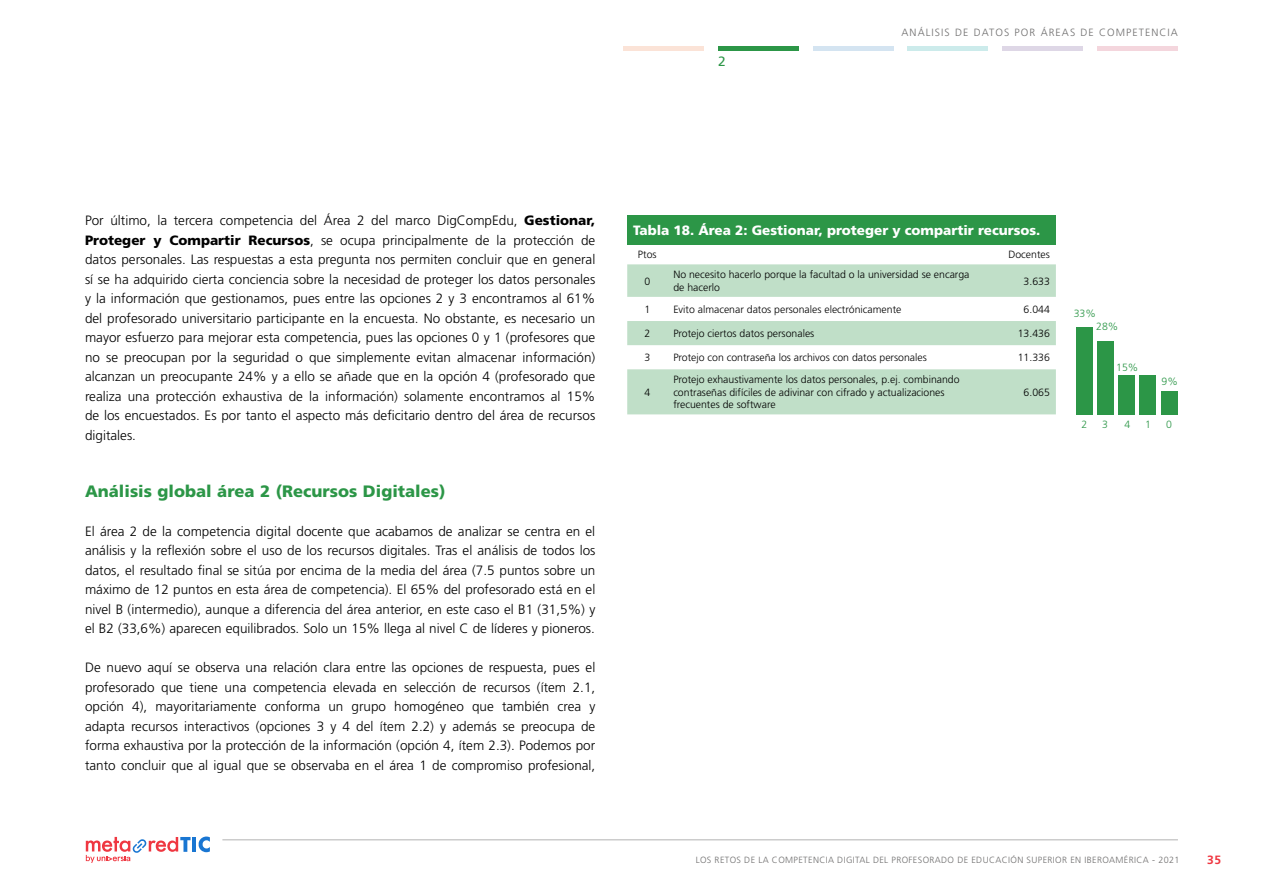
<style>
.page{position:relative;width:1263px;height:893px;background:#fff}
.page>*{position:absolute;margin:0;border:0;box-sizing:border-box;transform-origin:0 0}
.t1{font:900 16.5px "Frutiger";color:#2c9647}
.t2{font:300 13.5px/19.5px "Frutiger";color:#000;text-align:justify}
.t3{font:900 13.5px "Frutiger";color:#fff}
.t4{font:13.5px "Frutiger";color:#2c9647}
.t5{font:700 12px "Frutiger";color:#ef3741}
.t6{font:300 10.5px/12.6px "Frutiger";color:#000}
.t7{font:300 10.5px "Frutiger";letter-spacing:.1em;color:#706f6f}
.t8{font:300 10.5px "Frutiger";color:#2c9647}
.t9{font:300 9px "Frutiger";letter-spacing:.04em;color:#706f6f}
.s1{font-weight:900}
</style>
<div class="page">
<hr style="left:222px;top:839px;width:956px;height:1px;background:#b3b2b2">
<svg style="left:86px;top:837px;width:105px;height:26px"></svg>
<hr style="left:192px;top:837px;width:4px;height:15px;background:#1976d2">
<svg style="left:198px;top:836px;width:12px;height:16px"></svg>
<hr style="left:718px;top:47px;width:80px;height:4px;background:#2c9647">
<svg style="left:813px;top:46px;width:365px;height:5px;background:#e0e2ea"></svg>
<svg style="left:623px;top:46px;width:81px;height:5px"></svg>
<div style="left:627px;top:215px;width:429px;height:29px;background:#2c9647"></div>
<svg style="left:627px;top:264px;width:429px;height:150px;fill:#c0dfc8"></svg>
<div style="left:1077px;top:327px;width:16px;height:88px;background:#2c9647"></div>
<div style="left:1097px;top:341px;width:17px;height:74px;background:#2c9647"></div>
<div style="left:1118px;top:375px;width:16px;height:39px;background:#2c9647"></div>
<div style="left:1139px;top:375px;width:16px;height:40px;background:#2c9647"></div>
<div style="left:1161px;top:391px;width:16px;height:24px;background:#2c9647"></div>
<p class="t4" style="left:718px;top:53px;width:9px">2</p>
<p class="t7" style="left:901px;top:26px;width:278px">ANÁLISIS DE DATOS POR ÁREAS DE COMPETENCIA</p>
<p class="t2" style="left:85px;top:211px;width:512px">Por último, la tercera competencia del Área 2 del marco DigCompEdu, <span class="s1">Gestionar, Proteger y Compartir Recursos</span>, se ocupa principalmente de la protección de datos personales. Las respuestas a esta pregunta nos permiten concluir que en general sí se ha adquirido cierta conciencia sobre la necesidad de proteger los datos personales y la información que gestionamos, pues entre las opciones 2 y 3 encontramos al 61% del profesorado universitario participante en la encuesta. No obstante, es necesario un mayor esfuerzo para mejorar esta competencia, pues las opciones 0 y 1 (profesores que no se preocupan por la seguridad o que simplemente evitan almacenar información) alcanzan un preocupante 24% y a ello se añade que en la opción 4 (profesorado que realiza una protección exhaustiva de la información) solamente encontramos al 15% de los encuestados. Es por tanto el aspecto más deficitario dentro del área de recursos digitales.</p>
<p class="t1" style="left:85px;top:481px;width:362px">Análisis global área 2 (Recursos Digitales)</p>
<p class="t2" style="left:85px;top:522px;width:512px">El área 2 de la competencia digital docente que acabamos de analizar se centra en el análisis y la reflexión sobre el uso de los recursos digitales. Tras el análisis de todos los datos, el resultado final se sitúa por encima de la media del área (7.5 puntos sobre un máximo de 12 puntos en esta área de competencia). El 65% del profesorado está en el nivel B (intermedio), aunque a diferencia del área anterior, en este caso el B1 (31,5%) y el B2 (33,6%) aparecen equilibrados. Solo un 15% llega al nivel C de líderes y pioneros.</p>
<p class="t2" style="left:85px;top:658px;width:512px">De nuevo aquí se observa una relación clara entre las opciones de respuesta, pues el profesorado que tiene una competencia elevada en selección de recursos (ítem 2.1, opción 4), mayoritariamente conforma un grupo homogéneo que también crea y adapta recursos interactivos (opciones 3 y 4 del ítem 2.2) y además se preocupa de forma exhaustiva por la protección de la información (opción 4, ítem 2.3). Podemos por tanto concluir que al igual que se observaba en el área 1 de compromiso profesional,</p>
<p class="t3" style="left:633px;top:222px;width:409px">Tabla 18. Área 2: Gestionar, proteger y compartir recursos.</p>
<p class="t6" style="left:638px;top:249px;width:20px">Ptos</p>
<p class="t6" style="left:1008px;top:249px;width:43px">Docentes</p>
<p class="t6" style="left:644px;top:275px;width:7px">0</p>
<p class="t6" style="left:673px;top:268px;width:298px">No necesito hacerlo porque la facultad o la universidad se encarga de hacerlo</p>
<p class="t6" style="left:1023px;top:275px;width:28px">3.633</p>
<p class="t6" style="left:644px;top:303px;width:7px">1</p>
<p class="t6" style="left:673px;top:303px;width:230px">Evito almacenar datos personales electrónicamente</p>
<p class="t6" style="left:1023px;top:303px;width:28px">6.044</p>
<p class="t6" style="left:644px;top:327px;width:7px">2</p>
<p class="t6" style="left:673px;top:327px;width:142px">Protejo ciertos datos personales</p>
<p class="t6" style="left:1018px;top:327px;width:34px">13.436</p>
<p class="t6" style="left:644px;top:351px;width:7px">3</p>
<p class="t6" style="left:673px;top:351px;width:255px">Protejo con contraseña los archivos con datos personales</p>
<p class="t6" style="left:1018px;top:351px;width:34px">11.336</p>
<p class="t6" style="left:644px;top:386px;width:7px">4</p>
<p class="t6" style="left:673px;top:373px;width:288px">Protejo exhaustivamente los datos personales, p.ej. combinando contraseñas difíciles de adivinar con cifrado y actualizaciones frecuentes de software</p>
<p class="t6" style="left:1023px;top:386px;width:28px">6.065</p>
<p class="t8" style="left:1074px;top:308px;width:24px">33%</p>
<p class="t8" style="left:1096px;top:320px;width:24px">28%</p>
<p class="t8" style="left:1081px;top:419px;width:7px">2</p>
<p class="t8" style="left:1116px;top:361px;width:24px">15%</p>
<p class="t8" style="left:1161px;top:376px;width:18px">9%</p>
<p class="t8" style="left:1102px;top:419px;width:7px">3</p>
<p class="t8" style="left:1124px;top:419px;width:7px">4</p>
<p class="t8" style="left:1145px;top:419px;width:7px">1</p>
<p class="t8" style="left:1166px;top:419px;width:7px">0</p>
<p class="t9" style="left:696px;top:855px;width:485px">LOS RETOS DE LA COMPETENCIA DIGITAL DEL PROFESORADO DE EDUCACIÓN SUPERIOR EN IBEROAMÉRICA - 2021</p>
<p class="t5" style="left:1207px;top:852px;width:15px">35</p>
</div>
